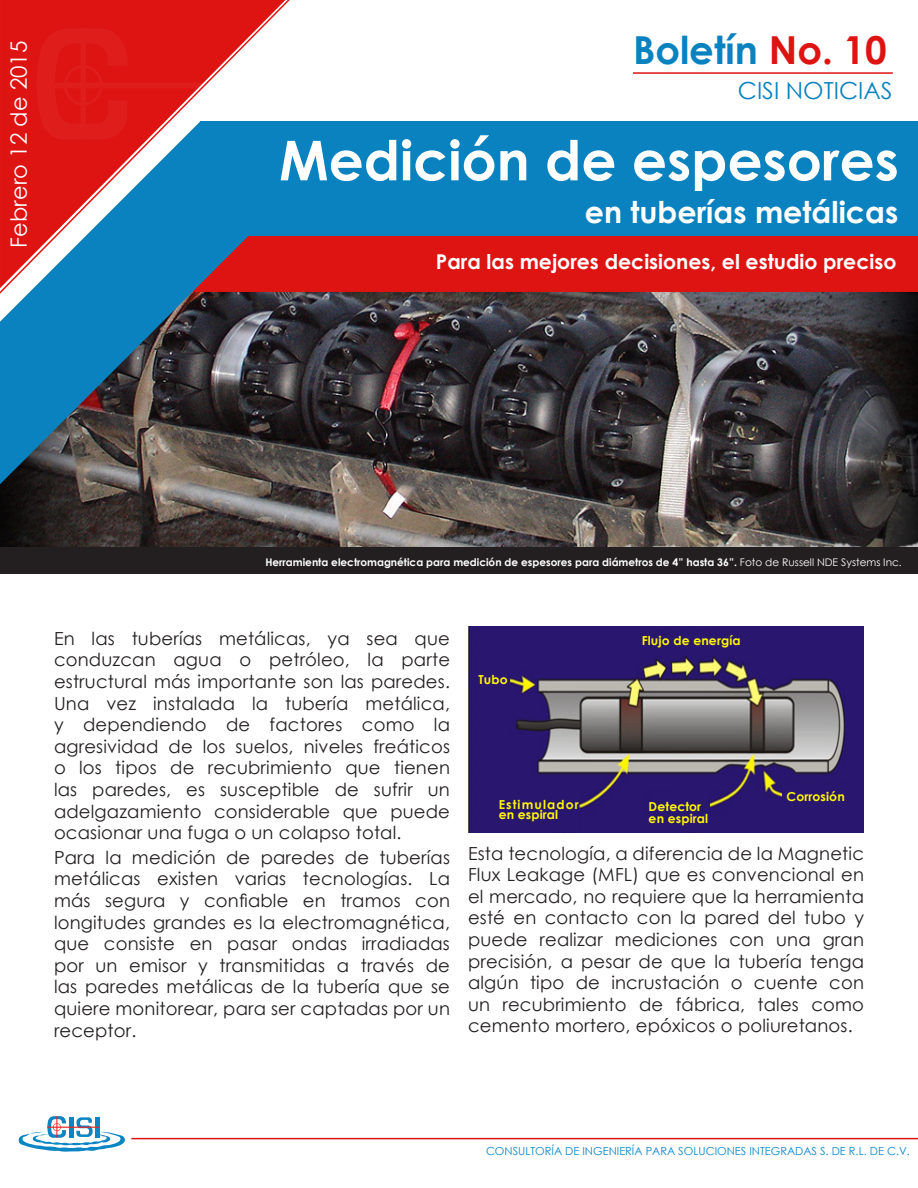
<style>
.page{position:relative;width:918px;height:1188px;background:#fff}
.page>*{position:absolute;margin:0;border:0;box-sizing:border-box;transform-origin:0 0}
.t1{font:700 54.9px "Century Gothic";color:#fff}
.t2{font:700 38.55px "Century Gothic";color:#0a82bf}
.t3{font:700 30.15px "Century Gothic";color:#fff}
.t4{font:23.55px "Century Gothic";color:#0a82bf}
.t5{font:22.5px "Century Gothic";color:#fff}
.t6{font:700 20.4px "Century Gothic";color:#fff}
.t7{font:18px/21.6px "Century Gothic";letter-spacing:.01em;color:#231f20;text-align:justify}
.t8{font:700 12.45px "Century Gothic";letter-spacing:.01em;color:#fff701}
.t9{font:700 12.45px/10.4px "Century Gothic";letter-spacing:.09em;color:#fff701}
.t10{font:11.1px "Century Gothic";color:#0986c8}
.t11{font:700 10.5px "Century Gothic";color:#fff}
.s1{color:#de1412}
.s2{font-weight:400}
</style>
<div class="page">
<img style="left:0;top:292px;width:918px;height:255px">
<svg style="left:0;top:0;width:291px;height:297px"></svg>
<div style="left:282px;top:236px;width:636px;height:56px;background:#de1412"></div>
<div style="left:201px;top:121px;width:717px;height:115px;background:#0a82bf"></div>
<svg style="left:0;top:121px;width:282px;height:363px;background:#54617a"></svg>
<svg style="left:18px;top:1116px;width:107px;height:36px"></svg>
<hr style="left:131px;top:1138px;width:787px;height:1px;background:#de1412">
<hr style="left:633px;top:72px;width:260px;height:2px;background:#de1412">
<img style="left:469px;top:627px;width:395px;height:205px">
<div style="left:613px;top:636px;width:142px;height:20px;background:#29166f"></div>
<div style="left:477px;top:669px;width:33px;height:35px;background:#29166f"></div>
<div style="left:782px;top:785px;width:77px;height:23px;background:#29166f"></div>
<div style="left:651px;top:792px;width:58px;height:40px;background:#29166f"></div>
<div style="left:520px;top:785px;width:58px;height:46px;background:#29166f"></div>
<div style="left:0;top:547px;width:918px;height:27px;background:#231f20"></div>
<p class="t5" style="left:3px;top:248px;width:209px;rotate:-90deg">Febrero 12 de 2015</p>
<p class="t2" style="left:633px;top:21px;width:255px">Boletín <span class="s1">No. 10</span></p>
<p class="t4" style="left:738px;top:74px;width:156px">CISI NOTICIAS</p>
<p class="t1" style="left:279px;top:119px;width:621px">Medición de espesores</p>
<p class="t3" style="left:585px;top:189px;width:315px">en tuberías metálicas</p>
<p class="t6" style="left:436px;top:246px;width:462px">Para las mejores decisiones, el estudio preciso</p>
<p class="t11" style="left:265px;top:554px;width:638px">Herramienta electromagnética para medición de espesores para diámetros de 4” hasta 36”. <span class="s2">Foto de Russell NDE Systems Inc.</span></p>
<p class="t7" style="left:54px;top:627px;width:398px">En las tuberías metálicas, ya sea que conduzcan agua o petróleo, la parte estructural más importante son las paredes.<br>Una vez instalada la tubería metálica, y dependiendo de factores como la agresividad de los suelos, niveles freáticos o los tipos de recubrimiento que tienen las paredes, es susceptible de sufrir un adelgazamiento considerable que puede ocasionar una fuga o un colapso total.</p>
<p class="t7" style="left:54px;top:846px;width:398px">Para la medición de paredes de tuberías metálicas existen varias tecnologías. La más segura y confiable en tramos con longitudes grandes es la electromagnética, que consiste en pasar ondas irradiadas por un emisor y transmitidas a través de las paredes metálicas de la tubería que se quiere monitorear, para ser captadas por un receptor.</p>
<p class="t8" style="left:479px;top:670px;width:31px">Tubo</p>
<p class="t9" style="left:499px;top:798px;width:82px">Estimulador en espiral</p>
<p class="t8" style="left:642px;top:631px;width:100px">Flujo de energía</p>
<p class="t8" style="left:649px;top:797px;width:54px">Detector</p>
<p class="t8" style="left:649px;top:809px;width:61px">en espiral</p>
<p class="t8" style="left:787px;top:787px;width:60px">Corrosión</p>
<p class="t7" style="left:468px;top:842px;width:398px">Esta tecnología, a diferencia de la Magnetic Flux Leakage (MFL) que es convencional en el mercado, no requiere que la herramienta esté en contacto con la pared del tubo y puede realizar mediciones con una gran precisión, a pesar de que la tubería tenga algún tipo de incrustación o cuente con un recubrimiento de fábrica, tales como cemento mortero, epóxicos o poliuretanos.</p>
<p class="t10" style="left:486px;top:1143px;width:425px">CONSULTORÍA DE INGENIERÍA PARA SOLUCIONES INTEGRADAS S. DE R.L. DE C.V.</p>
</div>
